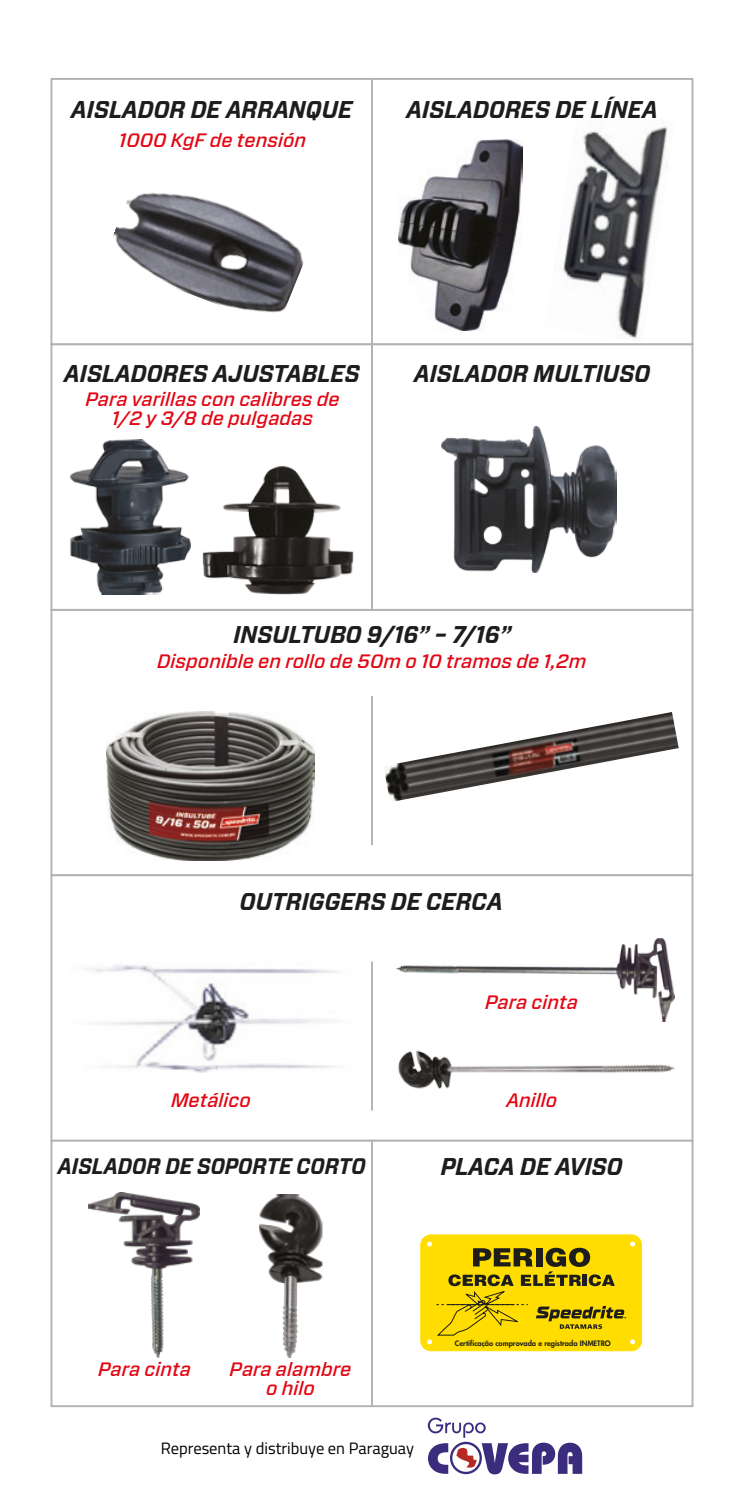
<style>
.page{position:relative;width:743px;height:1489px;background:#fff}
.page>*{position:absolute;margin:0;border:0;box-sizing:border-box;transform-origin:0 0}
.t1{font:italic 700 24.25px "Forza";color:#1d1d1b;scale:.93 1}
.t2{font:italic 700 22.5px "Forza";color:#1d1d1b;scale:.9 1}
.t3{font:italic 500 19.5px/19.5px "Forza";color:#e30613;text-align:center}
.t4{font:16.5px "Titillium";color:#000}
.t5{font:800 7.25px "Futura";color:#1d1d1b}
</style>
<div class="page">
<svg style="left:50px;top:608px;width:644px;height:265px"></svg>
<svg style="left:50px;top:873px;width:644px;height:269px"></svg>
<svg style="left:50px;top:78px;width:644px;height:268px"></svg>
<div style="left:371px;top:343px;width:322px;height:267px;border:2px solid #b3b2b2"></div>
<div style="left:50px;top:343px;width:323px;height:267px;border:2px solid #b3b2b2"></div>
<div style="left:371px;top:1139px;width:322px;height:267px;border:2px solid #b3b2b2"></div>
<div style="left:51px;top:1139px;width:322px;height:267px;border:2px solid #b3b2b2"></div>
<img style="left:259px;top:1194px;width:64px;height:163px">
<img style="left:89px;top:1192px;width:110px;height:165px">
<img style="left:54px;top:962px;width:323px;height:110px">
<img style="left:107px;top:711px;width:207px;height:149px">
<hr style="left:371px;top:696px;width:2px;height:149px;background:#b3b2b2">
<hr style="left:371px;top:961px;width:2px;height:149px;background:#b3b2b2">
<hr style="left:371px;top:79px;width:2px;height:265px;background:#b3b2b2">
<img style="left:394px;top:1048px;width:286px;height:42px">
<img style="left:202px;top:466px;width:152px;height:129px">
<img style="left:70px;top:440px;width:120px;height:154px">
<img style="left:441px;top:427px;width:176px;height:146px">
<img style="left:383px;top:712px;width:296px;height:90px">
<img style="left:397px;top:938px;width:278px;height:83px">
<img style="left:398px;top:139px;width:125px;height:191px">
<img style="left:103px;top:172px;width:210px;height:155px">
<img style="left:545px;top:107px;width:130px;height:235px">
<div style="left:421px;top:1234px;width:220px;height:116px;background:#fd0;border-radius:10px"></div>
<div style="left:420px;top:1234px;width:222px;height:116px;border:1px solid #fd0;border-radius:10px"></div>
<svg style="left:427px;top:1241px;width:208px;height:102px"></svg>
<svg style="left:428px;top:1417px;width:154px;height:57px"></svg>
<p class="t1" style="left:71px;top:93px;width:305px">AISLADOR DE ARRANQUE</p>
<p class="t1" style="left:407px;top:93px;width:273px">AISLADORES DE LÍNEA</p>
<p class="t3" style="left:119px;top:131px;width:189px">1000 KgF de tensión</p>
<p class="t1" style="left:64px;top:357px;width:319px">AISLADORES AJUSTABLES</p>
<p class="t1" style="left:414px;top:357px;width:256px">AISLADOR MULTIUSO</p>
<p class="t3" style="left:85px;top:389px;width:256px">Para varillas con calibres de<br>1/2 y 3/8 de pulgadas</p>
<p class="t1" style="left:233px;top:618px;width:300px">INSULTUBO 9/16” – 7/16”</p>
<p class="t3" style="left:157px;top:651px;width:431px">Disponible en rollo de 50m o 10 tramos de 1,2m</p>
<p class="t1" style="left:240px;top:885px;width:285px">OUTRIGGERS DE CERCA</p>
<p class="t3" style="left:485px;top:992px;width:94px">Para cinta</p>
<p class="t3" style="left:171px;top:1090px;width:81px">Metálico</p>
<p class="t3" style="left:506px;top:1090px;width:53px">Anillo</p>
<p class="t2" style="left:58px;top:1150px;width:344px">AISLADOR DE SOPORTE CORTO</p>
<p class="t1" style="left:441px;top:1150px;width:198px">PLACA DE AVISO</p>
<p class="t3" style="left:98px;top:1359px;width:94px">Para cinta</p>
<p class="t3" style="left:230px;top:1359px;width:123px">Para alambre o hilo</p>
<p class="t4" style="left:161px;top:1436px;width:255px">Representa y distribuye en Paraguay</p>
<p class="t5" style="left:455px;top:1338px;width:157px">Certificação comprovada e registrada INMETRO</p>
</div>
